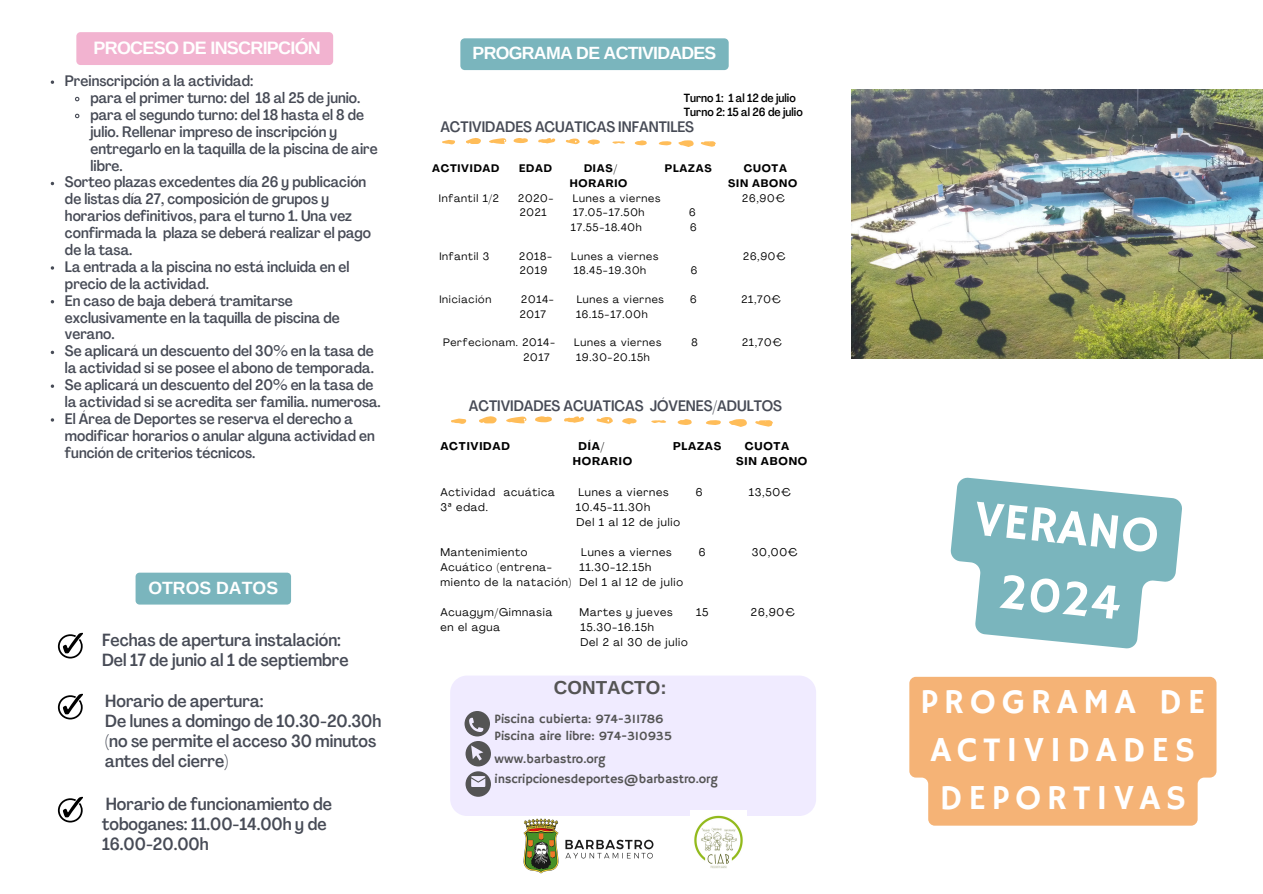
<style>
.page{position:relative;width:1263px;height:894px;background:#fff}
.page>*{position:absolute;margin:0;border:0;box-sizing:border-box;transform-origin:0 0}
.t1{font:50.55px/70.1px "Hammersmith One";color:#fff;text-align:center}
.t2{font:34.95px/48px "Hammersmith One";letter-spacing:.165em;color:#fff}
.t3{font:700 18.75px "Arimo";color:#545454}
.t4{font:700 18px "Arimo";letter-spacing:-.04em;color:#fff}
.t5{font:700 17.7px "Arimo";letter-spacing:-.04em;color:#fff}
.t6{font:700 17.7px "Arimo";color:#fff}
.t7{font:500 condensed 17.4px/20px "Agrandir";color:#474b56}
.t8{font:500 condensed 15px/16.8px "Agrandir";color:#474b56}
.t9{font:12.75px "Hammersmith One";color:#545454}
.t10{font:500 condensed 11.7px "Agrandir";color:#000}
.t11{font:11.1px "Agrandir";letter-spacing:.07em;color:#000}
.t12{font:700 11.1px "Agrandir";letter-spacing:.07em;color:#000}
.t13{font:700 10.8px "Agrandir";letter-spacing:.07em;color:#000}
.t14{font:10.8px "Agrandir";letter-spacing:.07em;color:#000}
.t15{font:10.65px "Agrandir";letter-spacing:.07em;color:#000}
.s1{font-family:"Noto Sans"}
</style>
<div class="page">
<div style="left:450px;top:676px;width:366px;height:139px;background:#f0ebff"></div>
<svg style="left:464px;top:710px;width:26px;height:26px"></svg>
<svg style="left:469px;top:717px;width:14px;height:14px"></svg>
<div style="left:465px;top:740px;width:26px;height:26px;background:#545454;border-radius:50%"></div>
<svg style="left:471px;top:745px;width:12px;height:14px"></svg>
<div style="left:465px;top:771px;width:26px;height:25px;background:#545454;border-radius:50%"></div>
<svg style="left:471px;top:776px;width:14px;height:10px"></svg>
<div style="left:136px;top:572px;width:155px;height:32px;background:#7ab5bd"></div>
<svg style="left:58px;top:632px;width:25px;height:26px"></svg>
<svg style="left:58px;top:796px;width:25px;height:26px"></svg>
<svg style="left:58px;top:693px;width:25px;height:26px"></svg>
<svg style="left:678px;top:140px;width:16px;height:7px"></svg>
<svg style="left:466px;top:138px;width:15px;height:6px"></svg>
<svg style="left:489px;top:138px;width:17px;height:6px"></svg>
<svg style="left:538px;top:138px;width:17px;height:5px"></svg>
<svg style="left:701px;top:141px;width:15px;height:6px"></svg>
<svg style="left:513px;top:138px;width:15px;height:5px"></svg>
<svg style="left:566px;top:138px;width:14px;height:6px"></svg>
<svg style="left:587px;top:139px;width:13px;height:6px"></svg>
<svg style="left:635px;top:140px;width:12px;height:5px"></svg>
<svg style="left:442px;top:140px;width:13px;height:5px"></svg>
<svg style="left:658px;top:141px;width:14px;height:4px"></svg>
<svg style="left:612px;top:141px;width:13px;height:3px"></svg>
<svg style="left:729px;top:419px;width:18px;height:7px"></svg>
<svg style="left:479px;top:416px;width:18px;height:7px"></svg>
<svg style="left:506px;top:416px;width:21px;height:7px"></svg>
<svg style="left:564px;top:416px;width:20px;height:6px"></svg>
<svg style="left:755px;top:420px;width:18px;height:6px"></svg>
<svg style="left:535px;top:416px;width:17px;height:6px"></svg>
<svg style="left:596px;top:417px;width:17px;height:6px"></svg>
<svg style="left:622px;top:418px;width:15px;height:6px"></svg>
<svg style="left:677px;top:419px;width:15px;height:6px"></svg>
<svg style="left:451px;top:418px;width:15px;height:6px"></svg>
<svg style="left:706px;top:420px;width:15px;height:5px"></svg>
<svg style="left:651px;top:420px;width:15px;height:3px"></svg>
<img style="left:523px;top:818px;width:131px;height:55px">
<img style="left:690px;top:810px;width:56px;height:59px">
<img style="left:852px;top:89px;width:411px;height:269px">
<div style="left:76px;top:32px;width:257px;height:33px;background:#f2b3d0;border-radius:4px"></div>
<svg style="left:950px;top:477px;width:232px;height:172px"></svg>
<div style="left:909px;top:676px;width:307px;height:149px;background:#f5b376"></div>
<svg style="left:51px;top:80px;width:3px;height:4px"></svg>
<svg style="left:75px;top:96px;width:5px;height:6px"></svg>
<svg style="left:75px;top:113px;width:5px;height:6px"></svg>
<svg style="left:51px;top:384px;width:3px;height:4px"></svg>
<div style="left:460px;top:38px;width:269px;height:32px;background:#7ab5bd"></div>
<h4 class="t4" style="left:94px;top:38px;width:229px">PROCESO DE INSCRIPCIÓN</h4>
<p class="t8" style="left:65px;top:74px;width:190px">Preinscripción a la actividad:</p>
<h4 class="t8" style="left:90px;top:91px;width:271px">para el primer turno: del 18 al 25 de junio.</h4>
<p class="t8" style="left:90px;top:108px;width:289px">para el segundo turno: del 18 hasta el 8 de julio. Rellenar impreso de inscripción y entregarlo en la taquilla de la piscina de aire libre.</p>
<p class="t8" style="left:65px;top:175px;width:308px">Sorteo plazas excedentes día 26 y publicación de listas día 27, composición de grupos y horarios definitivos, para el turno 1. Una vez confirmada la plaza se deberá realizar el pago de la tasa.</p>
<p class="t8" style="left:65px;top:260px;width:286px">La entrada a la piscina no está incluida en el precio de la actividad.</p>
<h5 class="t8" style="left:65px;top:293px;width:276px">En caso de baja deberá tramitarse exclusivamente en la taquilla de piscina de verano.</h5>
<p class="t8" style="left:65px;top:344px;width:310px">Se aplicará un descuento del 30% en la tasa de la actividad si se posee el abono de temporada.</p>
<p class="t8" style="left:65px;top:378px;width:317px">Se aplicará un descuento del 20% en la tasa de la actividad si se acredita ser familia. numerosa.</p>
<p class="t8" style="left:65px;top:411px;width:311px">El Área de Deportes se reserva el derecho a modificar horarios o anular alguna actividad en función de criterios técnicos.</p>
<h3 class="t6" style="left:148px;top:577px;width:131px">OTROS DATOS</h3>
<p class="t7" style="left:102px;top:631px;width:248px">Fechas de apertura instalación:<br>Del 17 de junio al 1 de septiembre</p>
<p class="t7" style="left:105px;top:692px;width:278px">Horario de apertura:<br>De lunes a domingo de 10.30-20.30h (no se permite el acceso 30 minutos antes del cierre)</p>
<h3 class="t7" style="left:102px;top:795px;width:231px">Horario de funcionamiento de toboganes: 11.00-14.00h y de<br>16.00-20.00h</h3>
<p class="t5" style="left:473px;top:43px;width:245px">PROGRAMA DE ACTIVIDADES</p>
<p class="t10" style="left:684px;top:93px;width:114px">Turno 1: 1 al 12 de julio</p>
<p class="t10" style="left:684px;top:107px;width:120px">Turno 2: 15 al 26 de julio</p>
<p class="t8" style="left:440px;top:120px;width:255px">ACTIVIDADES ACUATICAS INFANTILES</p>
<p class="t13" style="left:432px;top:163px;width:69px">ACTIVIDAD</p>
<p class="t13" style="left:519px;top:163px;width:34px">EDAD</p>
<p class="t13" style="left:584px;top:163px;width:35px">DIAS/</p>
<p class="t13" style="left:665px;top:163px;width:48px">PLAZAS</p>
<p class="t13" style="left:744px;top:163px;width:45px">CUOTA</p>
<p class="t13" style="left:570px;top:179px;width:59px">HORARIO</p>
<p class="t13" style="left:728px;top:179px;width:70px">SIN ABONO</p>
<p class="t14" style="left:439px;top:194px;width:62px">Infantil 1/2</p>
<p class="t14" style="left:518px;top:194px;width:37px">2020-</p>
<p class="t14" style="left:573px;top:194px;width:89px">Lunes a viernes</p>
<p class="t14" style="left:742px;top:194px;width:44px">26,90€</p>
<p class="t15" style="left:520px;top:208px;width:28px">2021</p>
<p class="t15" style="left:573px;top:208px;width:73px">17.05-17.50h</p>
<p class="t15" style="left:689px;top:208px;width:8px">6</p>
<p class="t15" style="left:571px;top:223px;width:72px">17.55-18.40h</p>
<p class="t15" style="left:690px;top:223px;width:8px">6</p>
<p class="t15" style="left:439px;top:251px;width:51px">Infantil 3</p>
<p class="t15" style="left:519px;top:251px;width:34px">2018-</p>
<p class="t15" style="left:571px;top:251px;width:89px">Lunes a viernes</p>
<p class="t15" style="left:743px;top:251px;width:44px">26,90€</p>
<p class="t15" style="left:520px;top:266px;width:29px">2019</p>
<p class="t15" style="left:574px;top:266px;width:74px">18.45-19.30h</p>
<p class="t15" style="left:691px;top:266px;width:8px">6</p>
<p class="t15" style="left:439px;top:295px;width:53px">Iniciación</p>
<p class="t15" style="left:521px;top:295px;width:34px">2014-</p>
<p class="t15" style="left:577px;top:295px;width:89px">Lunes a viernes</p>
<p class="t15" style="left:690px;top:295px;width:8px">6</p>
<p class="t15" style="left:741px;top:295px;width:41px">21,70€</p>
<p class="t15" style="left:520px;top:309px;width:28px">2017</p>
<p class="t15" style="left:576px;top:309px;width:73px">16.15-17.00h</p>
<p class="t15" style="left:443px;top:338px;width:114px">Perfecionam. 2014-</p>
<p class="t15" style="left:574px;top:338px;width:89px">Lunes a viernes</p>
<p class="t15" style="left:691px;top:338px;width:8px">8</p>
<p class="t15" style="left:742px;top:338px;width:41px">21,70€</p>
<h5 class="t15" style="left:523px;top:353px;width:28px">2017</h5>
<h5 class="t15" style="left:576px;top:353px;width:75px">19.30-20.15h</h5>
<p class="t8" style="left:469px;top:399px;width:315px">ACTIVIDADES ACUATICAS JÓVENES/ADULTOS</p>
<p class="t12" style="left:440px;top:441px;width:71px">ACTIVIDAD</p>
<p class="t12" style="left:579px;top:441px;width:27px">DÍA/</p>
<p class="t12" style="left:673px;top:441px;width:50px">PLAZAS</p>
<p class="t12" style="left:745px;top:441px;width:46px">CUOTA</p>
<p class="t12" style="left:573px;top:457px;width:61px">HORARIO</p>
<p class="t12" style="left:736px;top:457px;width:73px">SIN ABONO</p>
<p class="t11" style="left:440px;top:487px;width:116px">Actividad acuática</p>
<p class="t11" style="left:578px;top:487px;width:92px">Lunes a viernes</p>
<p class="t11" style="left:696px;top:487px;width:8px">6</p>
<p class="t11" style="left:749px;top:487px;width:43px">13,50€</p>
<p class="t11" style="left:440px;top:502px;width:49px">3<span class="s1">ª</span> edad.</p>
<p class="t11" style="left:576px;top:502px;width:76px">10.45-11.30h</p>
<p class="t11" style="left:577px;top:517px;width:105px">Del 1 al 12 de julio</p>
<p class="t11" style="left:440px;top:547px;width:89px">Mantenimiento</p>
<p class="t11" style="left:581px;top:547px;width:92px">Lunes a viernes</p>
<p class="t11" style="left:699px;top:547px;width:8px">6</p>
<p class="t11" style="left:752px;top:547px;width:47px">30,00€</p>
<p class="t11" style="left:440px;top:562px;width:113px">Acuático (entrena-</p>
<p class="t11" style="left:579px;top:562px;width:73px">11.30-12.15h</p>
<p class="t11" style="left:440px;top:577px;width:244px">miento de la natación) Del 1 al 12 de julio</p>
<p class="t11" style="left:440px;top:607px;width:113px">Acuagym/Gimnasia</p>
<p class="t11" style="left:580px;top:607px;width:95px">Martes y jueves</p>
<p class="t11" style="left:696px;top:607px;width:14px">15</p>
<p class="t11" style="left:751px;top:607px;width:45px">26,90€</p>
<h3 class="t11" style="left:440px;top:622px;width:61px">en el agua</h3>
<h3 class="t11" style="left:580px;top:622px;width:75px">15.30-16.15h</h3>
<p class="t11" style="left:580px;top:637px;width:109px">Del 2 al 30 de julio</p>
<p class="t3" style="left:554px;top:677px;width:114px">CONTACTO:</p>
<p class="t9" style="left:495px;top:711px;width:171px">Piscina cubierta: 974-311786</p>
<h3 class="t9" style="left:495px;top:728px;width:179px">Piscina aire libre: 974-310935</h3>
<p class="t9" style="left:495px;top:751px;width:112px">www.barbastro.org</p>
<p class="t9" style="left:495px;top:771px;width:225px">inscripcionesdeportes@barbastro.org</p>
<p class="t1" style="left:978px;top:485px;width:187px;rotate:6deg">VERANO<br>2024</p>
<h4 class="t2" style="left:921px;top:678px;width:286px">PROGRAMA DE<br>ACTIVIDADES<br>DEPORTIVAS</h4>
</div>
